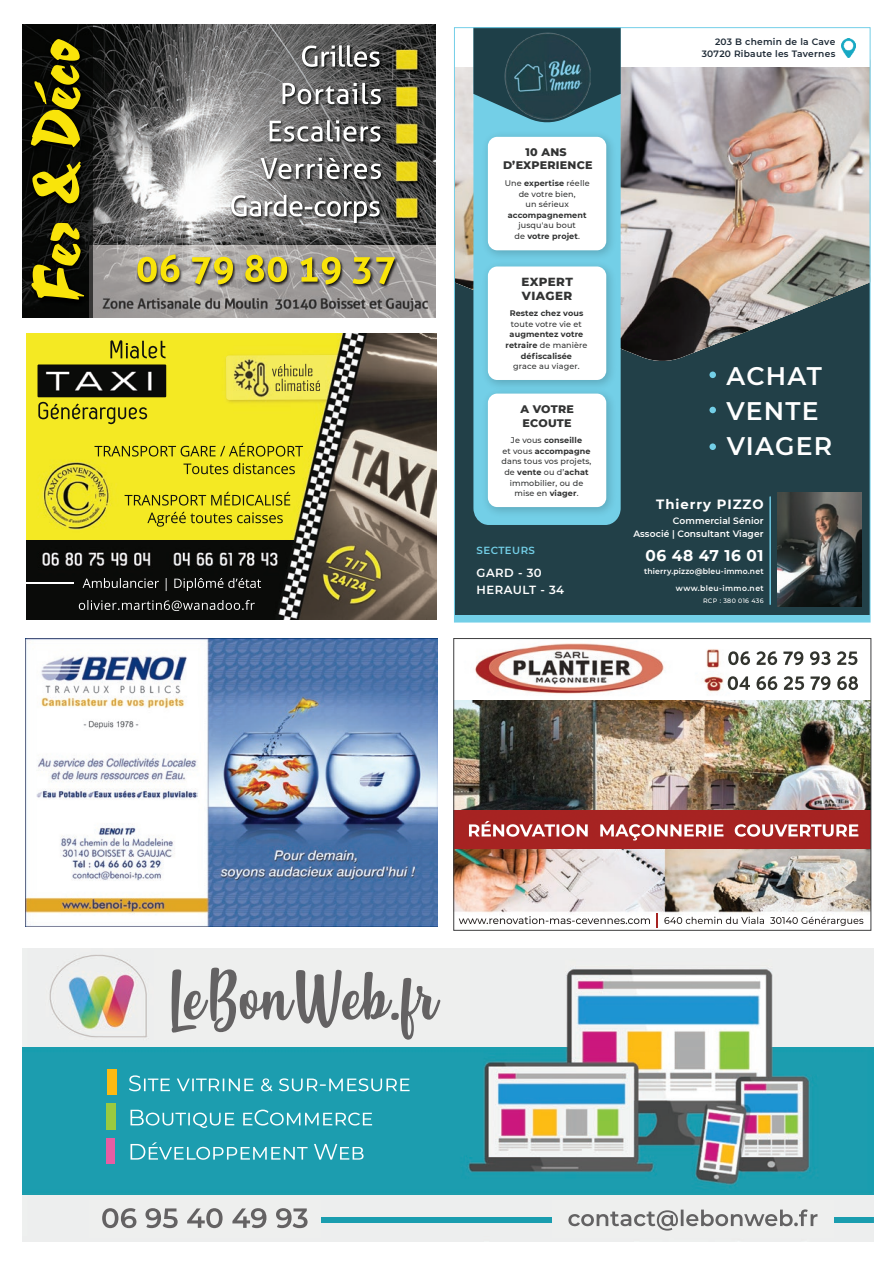
<style>
.page{position:relative;width:893px;height:1263px;background:#fff}
.page>*{position:absolute;margin:0;border:0;box-sizing:border-box;transform-origin:0 0}
.t1{font:600 25.35px/35.2px "Montserrat";letter-spacing:.05em;color:#fff}
.t2{font:700 15.6px "Montserrat";letter-spacing:.04em;color:#fff}
.t3{font:700 13.35px "Montserrat";letter-spacing:.07em;color:#fff}
.t4{font:800 12px/14.4px "Montserrat";letter-spacing:.035em;color:#323333}
.t5{font:600 11.85px/17px "Montserrat";letter-spacing:.04em;color:#fff}
.t6{font:800 11.25px/13.5px "Montserrat";letter-spacing:.02em;color:#323333;text-align:center}
.t7{font:600 10.35px "Montserrat";letter-spacing:.04em;color:#73cfe7}
.t8{font:600 9.15px/12px "Montserrat";letter-spacing:.03em;color:#1c2834;text-align:right}
.t9{font:600 9.15px/12.8px "Montserrat";letter-spacing:.01em;color:#fff;text-align:right}
.t10{font:500 8.1px/10.6px "Montserrat";letter-spacing:.015em;color:#323333;text-align:center}
.t11{font:700 8.1px/10.6px "Montserrat";letter-spacing:.015em;color:#323333;text-align:center}
.t12{font:600 7.8px/16.8px "Montserrat";letter-spacing:.02em;color:#fff;text-align:right}
.t13{font:500 6.3px "Montserrat";letter-spacing:.05em;color:#fff}
.s1{font-weight:700}
.s2{font-weight:500}
</style>
<div class="page">
<img style="left:455px;top:700px;width:414px;height:228px">
<svg style="left:656px;top:913px;width:1px;height:15px"></svg>
<img style="left:455px;top:811px;width:414px;height:38px">
<img style="left:475px;top:643px;width:383px;height:51px">
<div style="left:453px;top:638px;width:418px;height:293px;border:1px solid #3e3e3f"></div>
<img style="left:26px;top:639px;width:411px;height:287px">
<img style="left:23px;top:948px;width:850px;height:294px">
<img style="left:23px;top:1048px;width:850px;height:146px">
<img style="left:321px;top:1218px;width:552px;height:4px">
<img style="left:89px;top:1201px;width:232px;height:36px">
<img style="left:552px;top:1201px;width:281px;height:36px">
<img style="left:107px;top:1070px;width:9px;height:25px">
<img style="left:107px;top:1104px;width:9px;height:25px">
<img style="left:106px;top:1138px;width:9px;height:25px">
<img style="left:154px;top:951px;width:316px;height:88px">
<img style="left:93px;top:24px;width:342px;height:222px">
<img style="left:93px;top:246px;width:342px;height:72px">
<img style="left:23px;top:24px;width:70px;height:294px">
<img style="left:89px;top:246px;width:4px;height:72px">
<img style="left:26px;top:333px;width:411px;height:287px">
<img style="left:26px;top:541px;width:268px;height:79px">
<img style="left:26px;top:582px;width:47px;height:1px">
<img style="left:226px;top:355px;width:120px;height:45px">
<img style="left:38px;top:364px;width:128px;height:33px">
<img style="left:39px;top:366px;width:126px;height:30px">
<img style="left:328px;top:566px;width:46px;height:15px">
<div style="left:454px;top:28px;width:416px;height:594px;background:#224048"></div>
<img style="left:456px;top:67px;width:412px;height:294px">
<div style="left:454px;top:28px;width:416px;height:39px;background:#fff"></div>
<svg style="left:473px;top:124px;width:148px;height:401px;background:#6fc2d7"></svg>
<svg style="left:473px;top:29px;width:148px;height:95px"></svg>
<img style="left:478px;top:127px;width:142px;height:129px">
<div style="left:488px;top:137px;width:118px;height:113px;background:#fff;border-radius:9px"></div>
<img style="left:478px;top:256px;width:142px;height:127px">
<div style="left:488px;top:266px;width:118px;height:114px;background:#fff;border-radius:9px"></div>
<img style="left:478px;top:383px;width:142px;height:138px">
<div style="left:488px;top:394px;width:118px;height:113px;background:#fff;border-radius:9px"></div>
<img style="left:504px;top:33px;width:86px;height:86px">
<hr style="left:769px;top:497px;width:2px;height:107px;background:#73cfe8">
<div style="left:454px;top:615px;width:416px;height:7px;background:#73cfe7"></div>
<div style="left:709px;top:371px;width:7px;height:7px;background:#73cfe7;border-radius:50%"></div>
<div style="left:709px;top:407px;width:7px;height:6px;background:#73cfe7;border-radius:50%"></div>
<div style="left:709px;top:443px;width:7px;height:7px;background:#73cfe7;border-radius:50%"></div>
<img style="left:778px;top:493px;width:84px;height:113px">
<img style="left:841px;top:38px;width:15px;height:20px">
<h3 class="t6" style="left:503px;top:144px;width:91px">10 ANS<br>D’EXPERIENCE</h3>
<p class="t10" style="left:505px;top:177px;width:86px">Une <span class="s1">expertise</span> réelle de votre bien,<br>un sérieux</p>
<p class="t11" style="left:508px;top:209px;width:80px">accompagnement</p>
<p class="t10" style="left:514px;top:220px;width:67px">jusqu'au bout de <span class="s1">votre projet</span>.</p>
<h3 class="t4" style="left:521px;top:274px;width:53px">EXPERT<br>VIAGER</h3>
<p class="t11" style="left:510px;top:308px;width:75px">Restez chez vous</p>
<p class="t10" style="left:511px;top:318px;width:72px">toute votre vie et</p>
<p class="t11" style="left:505px;top:329px;width:83px">augmentez votre retraire <span class="s2">de manière </span>défiscalisée</p>
<p class="t10" style="left:513px;top:361px;width:68px">grace au viager.</p>
<h3 class="t6" style="left:520px;top:402px;width:55px;text-align:left">A VOTRE<br>ECOUTE</h3>
<p class="t10" style="left:501px;top:435px;width:91px">Je vous <span class="s1">conseille<br></span>et vous <span class="s1">accompagne </span>dans tous vos projets, de <span class="s1">vente</span> ou d’<span class="s1">achat </span>immobilier, ou de mise en <span class="s1">viager</span>.</p>
<p class="t7" style="left:477px;top:543px;width:60px">SECTEURS</p>
<h3 class="t5" style="left:477px;top:564px;width:89px">GARD - 30<br>HERAULT - 34</h3>
<p class="t8" style="left:702px;top:35px;width:135px">203 B chemin de la Cave<br>30720 Ribaute les Tavernes</p>
<h1 class="t1" style="left:727px;top:357px;width:107px">ACHAT<br>VENTE<br>VIAGER</h1>
<h3 class="t3" style="left:656px;top:494px;width:109px">Thierry PIZZO</h3>
<p class="t9" style="left:633px;top:514px;width:132px">Commercial Sénior<br>Associé | Consultant Viager</p>
<h2 class="t2" style="left:645px;top:544px;width:120px">06 48 47 16 01</h2>
<p class="t12" style="left:644px;top:562px;width:121px">thierry.pizzo@bleu-immo.net www.bleu-immo.net</p>
<p class="t13" style="left:703px;top:596px;width:62px">RCP : 380 016 436</p>
</div>
